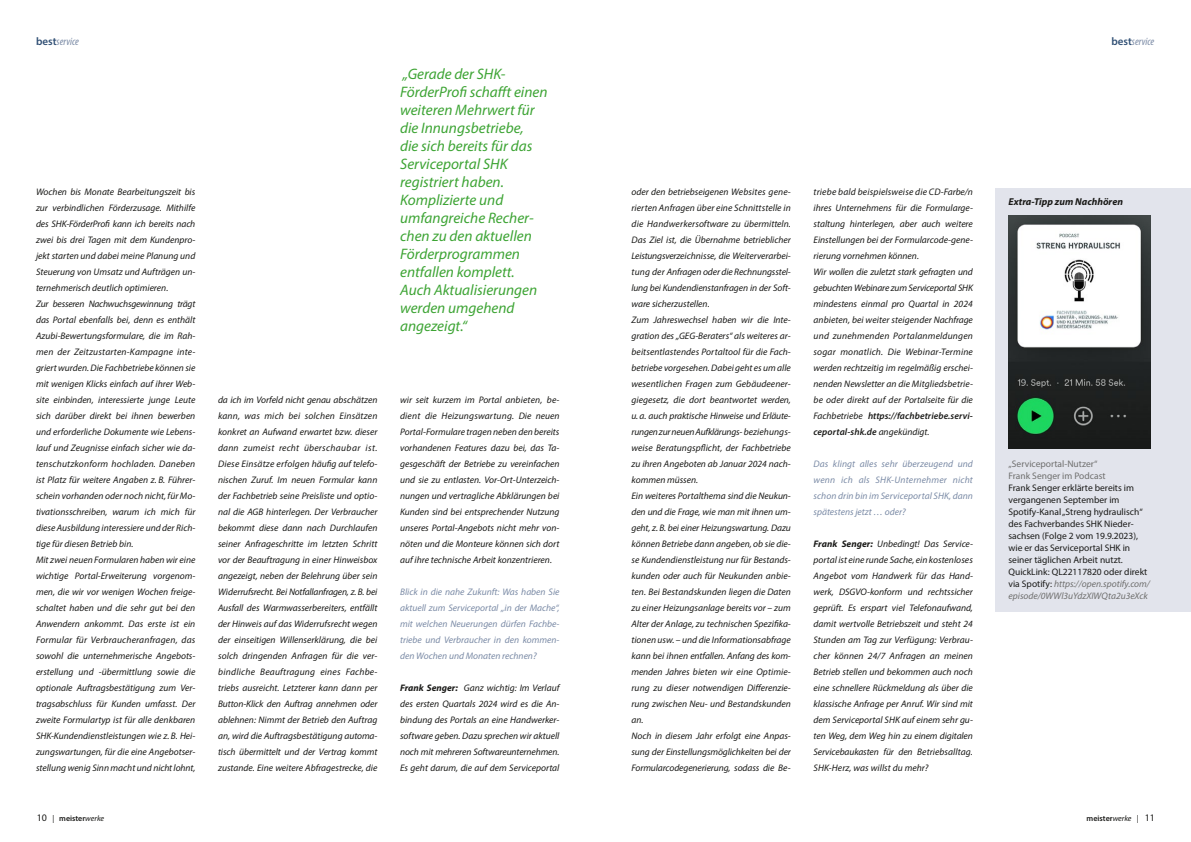
<style>
.page{position:relative;width:1191px;height:842px;background:#fff}
.page>*{position:absolute;margin:0;border:0;box-sizing:border-box;transform-origin:0 0}
.Fließtext{font:italic 15.2px/18px "Myriad Pro";color:#3da434}
.t1{font:italic condensed 11px "Myriad Pro";color:#7b8ba6}
.t2{font:italic 700 10px "Myriad Pro";color:#1a1a18}
.Fließtext-2{font:italic 9.5px/16px "Myriad Pro";color:#1a1a18;text-align:justify}
.Fließtext-3{font:italic 9.5px/16px "Myriad Pro";color:#7b8ba6;text-align:justify}
.Fließtext-4{font:9.5px/12px "Myriad Pro";color:#1a1a18}
.Fließtext-5{font:italic 9.5px/12px "Myriad Pro";color:#6f6f6e}
.Fließtext-6{font:9.5px/12px "Myriad Pro";color:#6f6f6e}
.t3{font:600 8px "Myriad Pro";color:#1a1a18}
.s1{font-weight:600;font-style:normal;font-stretch:normal;color:#315075}
.s2{font-weight:600}
.s3{font-weight:700}
.s4{font-style:normal;color:#1a1a18}
.s5{font-weight:400;font-size:10px}
.s6{font-weight:400}
.s7{font-weight:400;font-style:italic}
</style>
<div class="page">
<div style="left:995px;top:188px;width:196px;height:423px;background:#e2e4ec"></div>
<img style="left:1008px;top:216px;width:142px;height:233px">
<p class="t1" style="left:36px;top:35px;width:44px"><span class="s1">best</span>service</p>
<p class="t1" style="left:1111px;top:35px;width:44px"><span class="s1">best</span>service</p>
<p class="Fließtext" style="left:400px;top:65px;width:149px">„Gerade der SHK-<br>FörderProfi schafft einen weiteren Mehrwert für die Innungsbetriebe,<br>die sich bereits für das<br>Serviceportal SHK registriert haben.<br>Komplizierte und umfangreiche Recher&shy;chen zu den aktuellen<br>Förderprogrammen entfallen komplett.<br>Auch Aktualisierungen werden umgehend angezeigt.“</p>
<p class="Fließtext-2" style="left:36px;top:183px;width:161px">Wochen bis Monate Bearbeitungszeit bis zur verbindlichen Förderzusage. Mithilfe des SHK-FörderProfi kann ich bereits nach zwei bis drei Tagen mit dem Kundenpro&shy;jekt starten und dabei meine Planung und Steuerung von Umsatz und Aufträgen un&shy;ternehmerisch deutlich optimieren.</p>
<p class="Fließtext-2" style="left:36px;top:295px;width:161px">Zur besseren Nachwuchsgewinnung trägt das Portal ebenfalls bei, denn es enthält Azubi-Bewertungsformulare, die im Rah&shy;men der Zeitzustarten-Kampagne inte&shy;griert wurden. Die Fachbetriebe können sie mit wenigen Klicks einfach auf ihrer Web&shy;site einbinden, interessierte junge Leute sich darüber direkt bei ihnen bewerben und erforderliche Dokumente wie Lebens&shy;lauf und Zeugnisse einfach sicher wie da&shy;tenschutzkonform hochladen. Daneben ist Platz für weitere Angaben z. B. Führer&shy;schein vorhanden oder noch nicht, für Mo&shy;tivationsschreiben, warum ich mich für diese Ausbildung interessiere und der Rich&shy;tige für diesen Betrieb bin.</p>
<p class="Fließtext-2" style="left:36px;top:551px;width:161px">Mit zwei neuen Formularen haben wir eine wichtige Portal-Erweiterung vorgenom&shy;men, die wir vor wenigen Wochen freige&shy;schaltet haben und die sehr gut bei den Anwendern ankommt. Das erste ist ein Formular für Verbraucheranfragen, das sowohl die unternehmerische Angebots&shy;erstellung und -übermittlung sowie die optionale Auftragsbestätigung zum Ver&shy;tragsabschluss für Kunden umfasst. Der zweite Formulartyp ist für alle denkbaren SHK-Kundendienstleistungen wie z. B. Hei&shy;zungswartungen, für die eine Angebotser&shy;stellung wenig Sinn macht und nicht lohnt,</p>
<p class="Fließtext-2" style="left:631px;top:183px;width:161px">oder den betriebseigenen Websites gene&shy;rierten Anfragen über eine Schnittstelle in die Handwerkersoftware zu übermitteln.<br>Das Ziel ist, die Übernahme betrieblicher Leistungsverzeichnisse, die Weiterverarbei&shy;tung der Anfragen oder die Rechnungsstel&shy;lung bei Kundendienstanfragen in der Soft&shy;ware sicherzustellen.</p>
<p class="Fließtext-2" style="left:631px;top:311px;width:161px">Zum Jahreswechsel haben wir die Inte&shy;gration des „GEG-Beraters“ als weiteres ar&shy;beitsentlastendes Portaltool für die Fach&shy;betriebe vorgesehen. Dabei geht es um alle wesentlichen Fragen zum Gebäudeener&shy;giegesetz, die dort beantwortet werden, u. a. auch praktische Hinweise und Erläute&shy;rungen zur neuen Aufklärungs- beziehungs&shy;weise Beratungspflicht, der Fachbetriebe zu ihren Angeboten ab Januar 2024 nach&shy;kommen müssen.</p>
<p class="Fließtext-2" style="left:631px;top:487px;width:161px">Ein weiteres Portalthema sind die Neukun&shy;den und die Frage, wie man mit ihnen um&shy;geht, z. B. bei einer Heizungswartung. Dazu können Betriebe dann angeben, ob sie die&shy;se Kundendienstleistung nur für Bestands&shy;kunden oder auch für Neukunden anbie&shy;ten. Bei Bestandskunden liegen die Daten zu einer Heizungsanlage bereits vor – zum Alter der Anlage, zu technischen Spezifika&shy;tionen usw. – und die Informationsabfrage kann bei ihnen entfallen. Anfang des kom&shy;menden Jahres bieten wir eine Optimie&shy;rung zu dieser notwendigen Differenzie&shy;rung zwischen Neu- und Bestandskunden an.</p>
<p class="Fließtext-2" style="left:631px;top:727px;width:161px">Noch in diesem Jahr erfolgt eine Anpas&shy;sung der Einstellungsmöglichkeiten bei der Formularcodegenerierung, sodass die Be-</p>
<p class="Fließtext-2" style="left:813px;top:183px;width:161px">triebe bald beispielsweise die CD-Farbe/n ihres Unternehmens für die Formularge&shy;staltung hinterlegen, aber auch weitere Einstellungen bei der Formularcode-gene&shy;rierung vornehmen können.</p>
<p class="Fließtext-2" style="left:813px;top:263px;width:161px">Wir wollen die zuletzt stark gefragten und gebuchten Webinare zum Serviceportal SHK mindestens einmal pro Quartal in 2024 anbieten, bei weiter steigender Nachfrage und zunehmenden Portalanmeldungen sogar monatlich. Die Webinar-Termine werden rechtzeitig im regelmäßig erschei&shy;nenden Newsletter an die Mitgliedsbetrie&shy;be oder direkt auf der Portalseite für die Fachbetriebe <span class="s2">https://fachbetriebe.servi&shy;ceportal-shk.de</span> angekündigt.</p>
<p class="Fließtext-3" style="left:813px;top:455px;width:161px">Das klingt alles sehr überzeugend und wenn ich als SHK-Unternehmer nicht schon drin bin im Serviceportal SHK, dann spätestens jetzt … oder?</p>
<p class="Fließtext-2" style="left:813px;top:535px;width:161px"><span class="s3">Frank Senger:</span> Unbedingt! Das Service&shy;portal ist eine runde Sache, ein kostenloses Angebot vom Handwerk für das Hand&shy;werk, DSGVO-konform und rechtssicher geprüft. Es erspart viel Telefonaufwand, damit wertvolle Betriebszeit und steht 24<br>Stunden am Tag zur Verfügung: Verbrau&shy;cher können 24/7 Anfragen an meinen Betrieb stellen und bekommen auch noch eine schnellere Rückmeldung als über die klassische Anfrage per Anruf. Wir sind mit dem Serviceportal SHK auf einem sehr gu&shy;ten Weg, dem Weg hin zu einem digitalen Servicebaukasten für den Betriebsalltag.<br>SHK-Herz, was willst du mehr?</p>
<p class="t2" style="left:1008px;top:195px;width:116px">Extra-Tipp zum Nachhören</p>
<p class="Fließtext-2" style="left:218px;top:391px;width:161px">da ich im Vorfeld nicht genau abschätzen kann, was mich bei solchen Einsätzen konkret an Aufwand erwartet bzw. dieser dann zumeist recht überschaubar ist.<br>Diese Einsätze erfolgen häufig auf telefo&shy;nischen Zuruf. Im neuen Formular kann der Fachbetrieb seine Preisliste und optio&shy;nal die AGB hinterlegen. Der Verbraucher bekommt diese dann nach Durchlaufen seiner Anfrageschritte im letzten Schritt vor der Beauftragung in einer Hinweisbox angezeigt, neben der Belehrung über sein Widerrufsrecht. Bei Notfallanfragen, z. B. bei Ausfall des Warmwasserbereiters, entfällt der Hinweis auf das Widerrufsrecht wegen der einseitigen Willenserklärung, die bei solch dringenden Anfragen für die ver&shy;bindliche Beauftragung eines Fachbe&shy;triebs ausreicht. Letzterer kann dann per Button-Klick den Auftrag annehmen oder ablehnen: Nimmt der Betrieb den Auftrag an, wird die Auftragsbestätigung automa&shy;tisch übermittelt und der Vertrag kommt zustande. Eine weitere Abfragestrecke, die</p>
<p class="Fließtext-2" style="left:400px;top:391px;width:161px">wir seit kurzem im Portal anbieten, be&shy;dient die Heizungswartung. Die neuen Portal-Formulare tragen neben den bereits vorhandenen Features dazu bei, das Ta&shy;gesgeschäft der Betriebe zu vereinfachen und sie zu entlasten. Vor-Ort-Unterzeich&shy;nungen und vertragliche Abklärungen bei Kunden sind bei entsprechender Nutzung unseres Portal-Angebots nicht mehr von&shy;nöten und die Monteure können sich dort auf ihre technische Arbeit konzentrieren.</p>
<p class="Fließtext-6" style="left:1008px;top:457px;width:99px">„Serviceportal-Nutzer“<br>Frank Senger im Podcast</p>
<p class="Fließtext-4" style="left:1008px;top:481px;width:136px">Frank Senger erklärte bereits im vergangenen September im<br>Spotify-Kanal „Streng hydraulisch“ des Fachverbandes SHK Nieder&shy;sachsen (Folge 2 vom 19.9.2023), wie er das Serviceportal SHK in seiner täglichen Arbeit nutzt.</p>
<p class="Fließtext-5" style="left:1008px;top:565px;width:143px"><span class="s4">QuickLink: QL22117820 oder direkt via Spotify:</span> https://open.spotify.com/ episode/0WWl3uYdzXIWQta2u3eXck</p>
<p class="Fließtext-3" style="left:400px;top:583px;width:161px">Blick in die nahe Zukunft: Was haben Sie aktuell zum Serviceportal „in der Mache“, mit welchen Neuerungen dürfen Fachbe&shy;triebe und Verbraucher in den kommen&shy;den Wochen und Monaten rechnen?</p>
<p class="Fließtext-2" style="left:400px;top:679px;width:161px"><span class="s3">Frank Senger:</span> Ganz wichtig: Im Verlauf des ersten Quartals 2024 wird es die An&shy;bindung des Portals an eine Handwerker&shy;software geben. Dazu sprechen wir aktuell noch mit mehreren Softwareunternehmen.<br>Es geht darum, die auf dem Serviceportal</p>
<p class="t3" style="left:37px;top:813px;width:69px"><span class="s5">10</span> <span class="s6">|</span> meister<span class="s7">werke</span></p>
<p class="t3" style="left:1086px;top:813px;width:70px">meister<span class="s7">werke</span> <span class="s6">|</span> <span class="s5">11</span></p>
</div>
